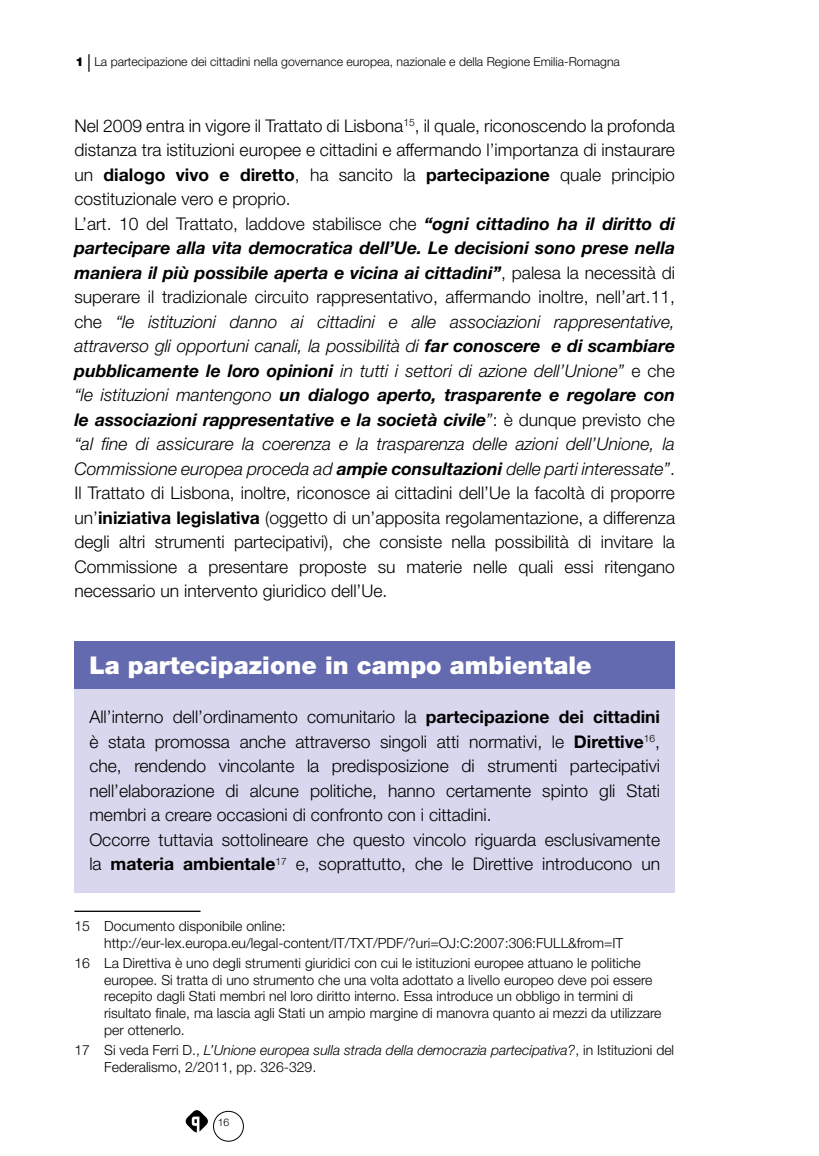
<style>
.page{position:relative;width:819px;height:1156px;background:#fff}
.page>*{position:absolute;margin:0;border:0;box-sizing:border-box;transform-origin:0 0}
.t1{font:900 24.5px "Helvetica Neue LT Std";color:#fff}
.t2{font:300 17.5px/24.5px "Helvetica Neue LT Std";color:#000}
.t3{font:300 14px/16.8px "Helvetica Neue LT Std";color:#000}
.t4{font:300 12.25px "Helvetica Neue LT Std";color:#000}
.t5{font:300 10.5px "Helvetica Neue LT Std";color:#000}
.s1{font-weight:900}
.s2{font-weight:400;font-size:17.5px}
.s3{font-weight:700}
.s4{font-weight:700;font-style:italic}
.s5{font-style:italic}
</style>
<div class="page">
<div style="left:213px;top:1111px;width:30px;height:30px;border:1px solid #000;border-radius:50%"></div>
<svg style="left:185px;top:1110px;width:23px;height:22px"></svg>
<div style="left:74px;top:685px;width:601px;height:208px;background:#d8d7ed"></div>
<div style="left:74px;top:641px;width:601px;height:48px;background:#636aaf"></div>
<hr style="left:74px;top:911px;width:126px;height:1px;background:#000">
<p class="t4" style="left:75px;top:54px;width:546px"><span class="s1">1</span> <span class="s2">|</span> La partecipazione dei cittadini nella governance europea, nazionale e della Regione Emilia-Romagna</p>
<p class="t2" style="left:74px;top:113px;width:602px">Nel 2009 entra in vigore il Trattato di Lisbona<sup>15</sup>, il quale, riconoscendo la profonda distanza tra istituzioni europee e cittadini e affermando l’importanza di instaurare un <span class="s3">dialogo vivo e diretto</span>, ha sancito la <span class="s3">partecipazione</span> quale principio costituzionale vero e proprio.<br>L’art. 10 del Trattato, laddove stabilisce che <span class="s4">“ogni cittadino ha il diritto di partecipare alla vita democratica dell’Ue. Le decisioni sono prese nella maniera il più possibile aperta e vicina ai cittadini”</span>, palesa la necessità di superare il tradizionale circuito rappresentativo, affermando inoltre, nell’art.11, che <span class="s5">“le istituzioni danno ai cittadini e alle associazioni rappresentative, attraverso gli opportuni canali, la possibilità di</span> <span class="s4">far conoscere e di scambiare pubblicamente le loro opinioni</span> <span class="s5">in tutti i settori di azione dell’Unione”</span> e che <span class="s5">“le istituzioni mantengono</span> <span class="s4">un dialogo aperto, trasparente e regolare con le associazioni rappresentative e la società civile</span><span class="s5">”</span>: è dunque previsto che <span class="s5">“al fine di assicurare la coerenza e la trasparenza delle azioni dell’Unione, la Commissione europea proceda ad</span> <span class="s4">ampie consultazioni</span> <span class="s5">delle parti interessate”</span>.<br>Il Trattato di Lisbona, inoltre, riconosce ai cittadini dell’Ue la facoltà di proporre un’<span class="s3">iniziativa legislativa</span> (oggetto di un’apposita regolamentazione, a differenza degli altri strumenti partecipativi), che consiste nella possibilità di invitare la Commissione a presentare proposte su materie nelle quali essi ritengano necessario un intervento giuridico dell’Ue.</p>
<h1 class="t1" style="left:89px;top:651px;width:503px">La partecipazione in campo ambientale</h1>
<p class="t2" style="left:89px;top:704px;width:572px">All’interno dell’ordinamento comunitario la <span class="s3">partecipazione dei cittadini </span>è stata promossa anche attraverso singoli atti normativi, le <span class="s3">Direttive</span><sup>16</sup>, che, rendendo vincolante la predisposizione di strumenti partecipativi nell’elaborazione di alcune politiche, hanno certamente spinto gli Stati membri a creare occasioni di confronto con i cittadini.<br>Occorre tuttavia sottolineare che questo vincolo riguarda esclusivamente la <span class="s3">materia ambientale</span><sup>17</sup> e, soprattutto, che le Direttive introducono un</p>
<p class="t3" style="left:104px;top:917px;width:520px;text-indent:-30px">15 Documento disponibile online: http://eur-lex.europa.eu/legal-content/IT/TXT/PDF/?uri=OJ:C:2007:306:FULL&amp;from=IT</p>
<p class="t3" style="left:104px;top:954px;width:559px;text-indent:-30px">16 La Direttiva è uno degli strumenti giuridici con cui le istituzioni europee attuano le politiche europee. Si tratta di uno strumento che una volta adottato a livello europeo deve poi essere recepito dagli Stati membri nel loro diritto interno. Essa introduce un obbligo in termini di risultato finale, ma lascia agli Stati un ampio margine di manovra quanto ai mezzi da utilizzare per ottenerlo.</p>
<p class="t3" style="left:104px;top:1041px;width:571px;text-indent:-30px">17 Si veda Ferri D., <span class="s5">L’Unione europea sulla strada della democrazia partecipativa?</span>, in Istituzioni del<br>Federalismo, 2/2011, pp. 326-329.</p>
<p class="t5" style="left:218px;top:1115px;width:13px">16</p>
</div>
